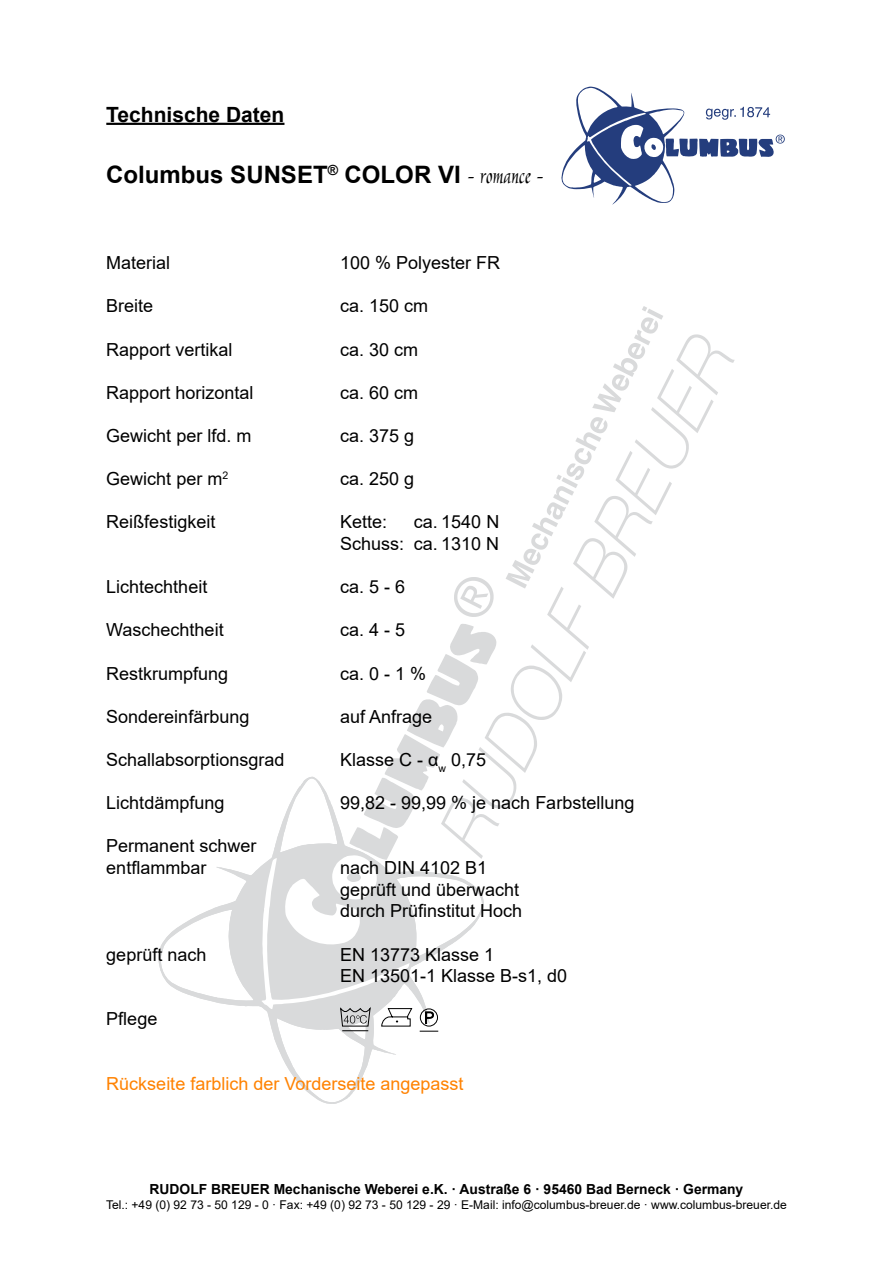
<style>
.page{position:relative;width:893px;height:1263px;background:#fff}
.page>*{position:absolute;margin:0;border:0;box-sizing:border-box;transform-origin:0 0}
.t1{font:700 24px "Arial";color:#000}
.t2{font:700 21px "Arial";color:#000}
.t3{font:18px/21.6px "Arial";color:#000}
.t4{font:18px "Arial";color:#ff8200}
.t5{font:700 13.8px "Arial";color:#000}
.t6{font:12.15px "Arial";color:#000}
.s1{font-family:"Marigold";font-weight:400;font-size:25.5px}
</style>
<div class="page">
<svg style="left:561px;top:87px;width:224px;height:118px"></svg>
<svg style="left:311px;top:664px;width:130px;height:113px"></svg>
<svg style="left:158px;top:777px;width:326px;height:327px"></svg>
<svg style="left:441px;top:306px;width:294px;height:553px"></svg>
<hr style="left:106px;top:123px;width:178px;height:2px;background:#000">
<svg style="left:340px;top:1006px;width:98px;height:26px"></svg>
<p class="t2" style="left:106px;top:99px;width:180px">Technische Daten</p>
<h1 class="t1" style="left:106px;top:157px;width:439px">Columbus SUNSET<sup>®</sup> COLOR VI <span class="s1">- romance -</span></h1>
<p class="t3" style="left:106px;top:252px;width:66px">Material</p>
<p class="t3" style="left:340px;top:252px;width:162px">100 % Polyester FR</p>
<p class="t3" style="left:106px;top:295px;width:49px">Breite</p>
<p class="t3" style="left:340px;top:295px;width:90px">ca. 150 cm</p>
<p class="t3" style="left:106px;top:338px;width:128px">Rapport vertikal</p>
<p class="t3" style="left:340px;top:338px;width:80px">ca. 30 cm</p>
<p class="t3" style="left:106px;top:382px;width:149px">Rapport horizontal</p>
<p class="t3" style="left:340px;top:382px;width:80px">ca. 60 cm</p>
<p class="t3" style="left:106px;top:425px;width:147px">Gewicht per lfd. m</p>
<p class="t3" style="left:340px;top:425px;width:76px">ca. 375 g</p>
<p class="t3" style="left:106px;top:468px;width:123px">Gewicht per m<sup>2</sup></p>
<p class="t3" style="left:340px;top:468px;width:76px">ca. 250 g</p>
<p class="t3" style="left:106px;top:511px;width:111px">Reißfestigkeit</p>
<p class="t3" style="left:340px;top:511px;width:49px">Kette:</p>
<p class="t3" style="left:340px;top:511px;width:161px;text-align:right">ca. 1540 N<br>Schuss: ca. 1310 N</p>
<p class="t3" style="left:106px;top:576px;width:103px">Lichtechtheit</p>
<p class="t3" style="left:340px;top:576px;width:67px">ca. 5 - 6</p>
<p class="t3" style="left:106px;top:619px;width:119px">Waschechtheit</p>
<p class="t3" style="left:340px;top:619px;width:67px">ca. 4 - 5</p>
<p class="t3" style="left:106px;top:662px;width:124px">Restkrumpfung</p>
<p class="t3" style="left:340px;top:662px;width:88px">ca. 0 - 1 %</p>
<p class="t3" style="left:106px;top:706px;width:145px">Sondereinfärbung</p>
<p class="t3" style="left:340px;top:706px;width:94px">auf Anfrage</p>
<p class="t3" style="left:106px;top:749px;width:180px">Schallabsorptionsgrad</p>
<p class="t3" style="left:340px;top:749px;width:148px">Klasse C - α<sub>w</sub> 0,75</p>
<p class="t3" style="left:106px;top:792px;width:120px">Lichtdämpfung</p>
<p class="t3" style="left:340px;top:792px;width:296px">99,82 - 99,99 % je nach Farbstellung</p>
<p class="t3" style="left:106px;top:835px;width:152px">Permanent schwer entflammbar</p>
<p class="t3" style="left:340px;top:857px;width:184px">nach DIN 4102 B1 geprüft und überwacht durch Prüfinstitut Hoch</p>
<p class="t3" style="left:106px;top:943px;width:102px">geprüft nach</p>
<p class="t3" style="left:340px;top:943px;width:229px">EN 13773 Klasse 1<br>EN 13501-1 Klasse B-s1, d0</p>
<p class="t3" style="left:106px;top:1008px;width:53px">Pflege</p>
<p class="t4" style="left:106px;top:1071px;width:359px">Rückseite farblich der Vorderseite angepasst</p>
<p class="t5" style="left:150px;top:1180px;width:595px">RUDOLF BREUER Mechanische Weberei e.K. · Austraße 6 · 95460 Bad Berneck · Germany</p>
<p class="t6" style="left:106px;top:1196px;width:682px">Tel.: +49 (0) 92 73 - 50 129 - 0 · Fax: +49 (0) 92 73 - 50 129 - 29 · E-Mail: info@columbus-breuer.de · www.columbus-breuer.de</p>
</div>
